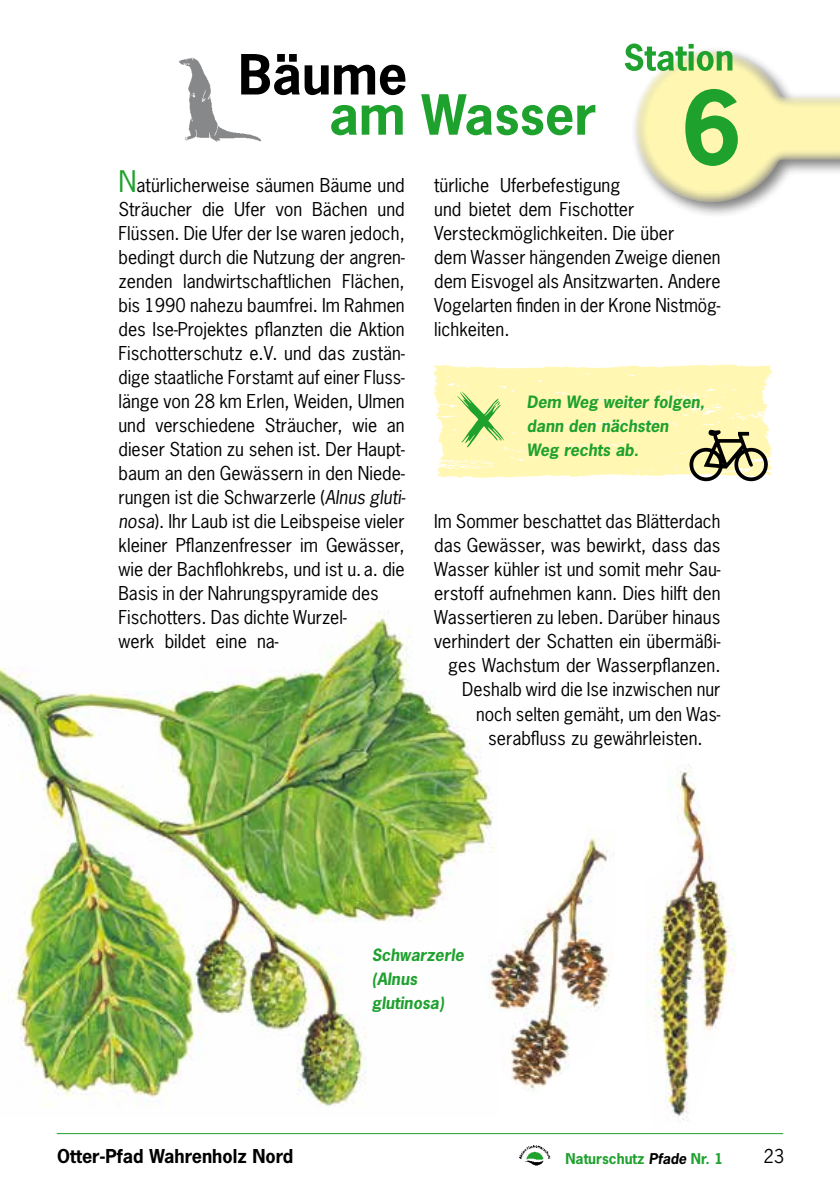
<style>
.page{position:relative;width:840px;height:1191px;background:#fff}
.page>*{position:absolute;margin:0;border:0;box-sizing:border-box;transform-origin:0 0}
.t1{font:700 52px "News Gothic Std";color:#1fa12e}
.t2{font:700 52px "News Gothic Std";color:#000}
.t3{font:18px/24px "News Gothic Std";color:#000}
.t4{font:700 18px "News Gothic Std";color:#000}
.t5{font:italic 700 16px/24px "News Gothic Std";color:#1fa12e}
.t6{font:700 14px "News Gothic Std";color:#1fa12e}
.s1{font-size:28px;color:#1fa12e}
.s2{font-style:italic}
.s3{font-style:italic;color:#000}
</style>
<div class="page">
<img style="left:0;top:616px;width:495px;height:491px">
<img style="left:479px;top:827px;width:135px;height:269px">
<img style="left:645px;top:763px;width:91px;height:358px">
<img style="left:519px;top:1145px;width:32px;height:21px">
<hr style="left:57px;top:1133px;width:725px;height:1px;background:#1fa12e">
<img style="left:179px;top:58px;width:82px;height:84px">
<img style="left:433px;top:364px;width:346px;height:116px">
<svg style="left:457px;top:391px;width:47px;height:56px;background:#c8e292"></svg>
<svg style="left:689px;top:430px;width:78px;height:51px;background:#aca780"></svg>
<div style="left:630px;top:46px;width:209px;height:172px;background:#000;opacity:.5"></div>
<svg style="left:624px;top:43px;width:215px;height:159px"></svg>
<h1 class="t2" style="left:238px;top:40px;width:170px">Bäume</h1>
<h1 class="t1" style="left:329px;top:81px;width:268px">am Wasser</h1>
<p class="t3" style="left:118px;top:173px;width:288px"><span class="s1">N</span>atürlicherweise säumen Bäume und Sträucher die Ufer von Bächen und Flüssen. Die Ufer der Ise waren jedoch, bedingt durch die Nutzung der angren&shy;zenden landwirtschaftlichen Flächen, bis 1990 nahezu baumfrei. Im Rahmen des Ise-Projektes pflanzten die Aktion Fischotterschutz e.V. und das zustän&shy;dige staatliche Forstamt auf einer Fluss&shy;länge von 28 km Erlen, Weiden, Ulmen und verschiedene Sträucher, wie an dieser Station zu sehen ist. Der Haupt&shy;baum an den Gewässern in den Niede&shy;rungen ist die Schwarzerle (<span class="s2">Alnus gluti&shy;nosa</span>). Ihr Laub ist die Leibspeise vieler kleiner Pflanzenfresser im Gewässer, wie der Bachflohkrebs, und ist u. a. die Basis in der Nahrungspyramide des Fischotters. Das dichte Wurzel-<br>werk bildet eine na-</p>
<p class="t3" style="left:434px;top:173px;width:288px">türliche Uferbefestigung<br>und bietet dem Fischotter<br>Versteckmöglichkeiten. Die über<br>dem Wasser hängenden Zweige dienen dem Eisvogel als Ansitzwarten. Andere<br>Vogelarten finden in der Krone Nistmög&shy;lichkeiten.</p>
<p class="t5" style="left:526px;top:390px;width:179px">Dem Weg weiter folgen, dann den nächsten<br>Weg rechts ab.</p>
<p class="t3" style="left:434px;top:509px;width:287px">Im Sommer beschattet das Blätterdach</p>
<p class="t3" style="left:434px;top:533px;width:288px">das Gewässer, was bewirkt, dass das</p>
<p class="t3" style="left:434px;top:557px;width:288px">Wasser kühler ist und somit mehr Sau-</p>
<p class="t3" style="left:434px;top:581px;width:288px">erstoff aufnehmen kann. Dies hilft den</p>
<p class="t3" style="left:434px;top:605px;width:287px">Wassertieren zu leben. Darüber hinaus</p>
<p class="t3" style="left:434px;top:629px;width:288px">verhindert der Schatten ein übermäßi-</p>
<p class="t3" style="left:448px;top:653px;width:274px">ges Wachstum der Wasserpflanzen.</p>
<p class="t3" style="left:462px;top:677px;width:260px">Deshalb wird die Ise inzwischen nur</p>
<p class="t3" style="left:476px;top:701px;width:246px">noch selten gemäht, um den Was-</p>
<p class="t3" style="left:488px;top:725px;width:216px">serabfluss zu gewährleisten.</p>
<p class="t4" style="left:57px;top:1144px;width:238px">Otter-Pfad Wahrenholz Nord</p>
<p class="t5" style="left:371px;top:942px;width:94px">Schwarzerle (Alnus glutinosa)</p>
<p class="t6" style="left:565px;top:1149px;width:159px">Naturschutz <span class="s3">Pfade</span> Nr. 1</p>
<p class="t3" style="left:763px;top:1143px;width:22px">23</p>
</div>
